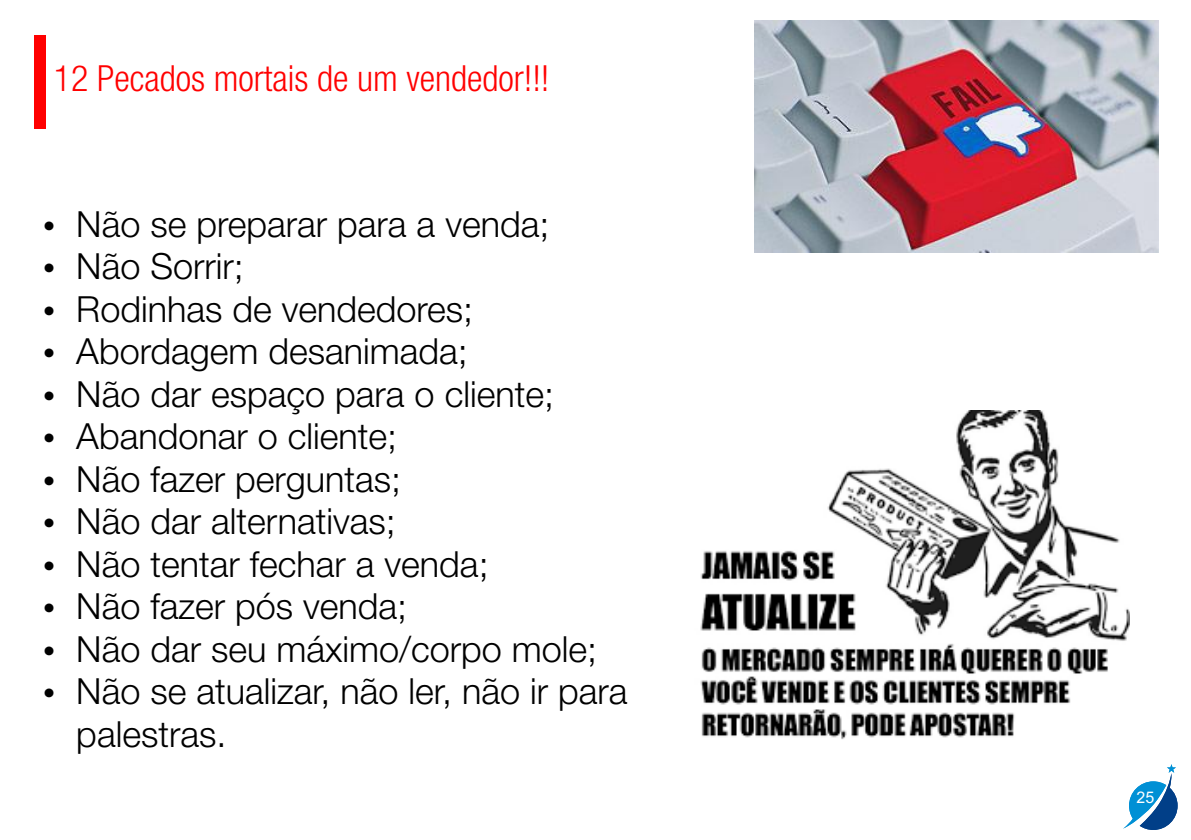
<style>
.page{position:relative;width:1191px;height:840px;background:#fff}
.page>*{position:absolute;margin:0;border:0;box-sizing:border-box;transform-origin:0 0}
.t1{font:300 36px/42.4px "Helvetica Neue";color:#000}
.t2{font:300 condensed 36px "Helvetica Neue LT Std";color:#f00}
.t3{font:16px "Arial";color:#fff}
</style>
<div class="page">
<div style="left:35px;top:35px;width:11px;height:93px;background:#f00"></div>
<svg style="left:1123px;top:764px;width:54px;height:65px"></svg>
<img style="left:754px;top:20px;width:404px;height:232px">
<img style="left:700px;top:410px;width:429px;height:330px">
<p class="t2" style="left:54px;top:58px;width:497px">12 Pecados mortais de um vendedor!!!</p>
<p class="t1" style="left:42px;top:203px;width:508px">• Não se preparar para a venda;</p>
<p class="t1" style="left:42px;top:245px;width:203px">• Não Sorrir;</p>
<p class="t1" style="left:42px;top:288px;width:432px">• Rodinhas de vendedores;</p>
<p class="t1" style="left:42px;top:330px;width:427px">• Abordagem desanimada;</p>
<p class="t1" style="left:42px;top:373px;width:513px">• Não dar espaço para o cliente;</p>
<p class="t1" style="left:42px;top:415px;width:356px">• Abandonar o cliente;</p>
<p class="t1" style="left:42px;top:458px;width:360px">• Não fazer perguntas;</p>
<p class="t1" style="left:42px;top:500px;width:355px">• Não dar alternativas;</p>
<p class="t1" style="left:42px;top:543px;width:448px">• Não tentar fechar a venda;</p>
<p class="t1" style="left:42px;top:585px;width:366px">• Não fazer pós venda;</p>
<p class="t1" style="left:42px;top:627px;width:556px">• Não dar seu máximo/corpo mole;</p>
<p class="t1" style="left:76px;top:670px;width:552px;text-indent:-34px">• Não se atualizar, não ler, não ir para palestras.</p>
<p class="t3" style="left:1136px;top:787px;width:19px">0725</p>
</div>
